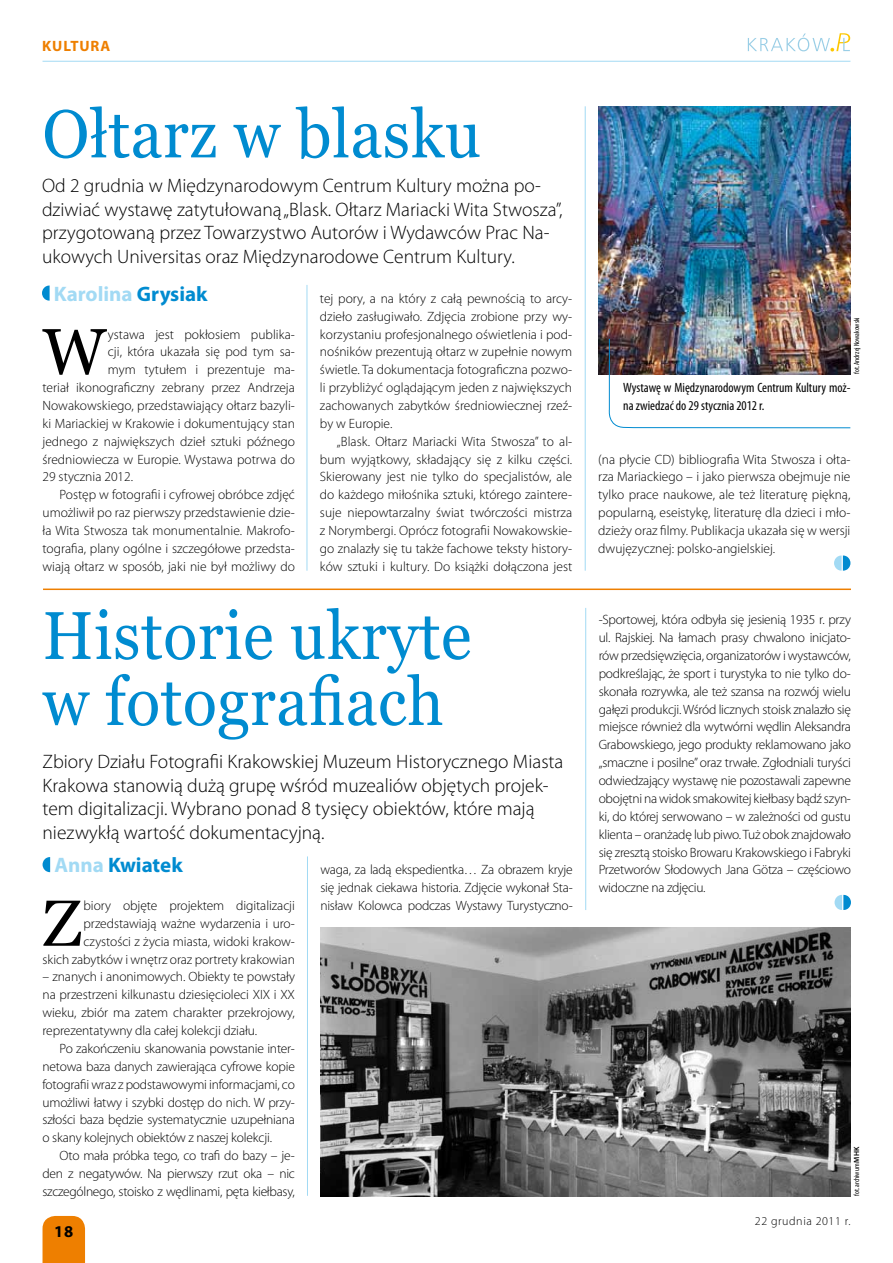
<style>
.page{position:relative;width:893px;height:1263px;background:#fff}
.page>*{position:absolute;margin:0;border:0;box-sizing:border-box;transform-origin:0 0}
.t1{font:67.5px/66px "Georgia";letter-spacing:.01em;color:#008bd0;scale:.93 1}
.t2{font:65.1px "Georgia";color:#000}
.t3{font:700 21px "Myriad Pro";color:#a2daf4}
.t4{font:700 21px "Myriad Pro";color:#008bd0}
.t5{font:300 19.5px/23.4px "Myriad Pro";color:#000}
.t6{font:700 16.5px "Myriad Pro";color:#000}
.t7{font:700 15px "Myriad Pro";color:#ee7f00}
.t8{font:300 13.5px/17.9px "Myriad Pro";color:#000;text-align:justify}
.t9{font:condensed 13.5px/17.9px "Myriad Pro";color:#000}
.t10{font:300 12px "Myriad Pro";letter-spacing:.05em;color:#000}
.t11{font:condensed 7.5px "Myriad Pro";color:#000}
.s1{color:#008bd0}
.s2{color:#a2daf4}
.s3{font-weight:600;font-stretch:normal}
</style>
<div class="page">
<div style="left:43px;top:1216px;width:42px;height:47px;background:#ee7f00"></div>
<hr style="left:43px;top:61px;width:807px;height:1px;background:#a2daf4">
<svg style="left:748px;top:33px;width:102px;height:19px"></svg>
<hr style="left:892px;top:0;width:1px;height:1263px;background:#fbfbe9">
<hr style="left:43px;top:588px;width:808px;height:2px;background:#ee7f00">
<svg style="left:834px;top:555px;width:16px;height:16px"></svg>
<svg style="left:42px;top:285px;width:8px;height:16px"></svg>
<svg style="left:834px;top:895px;width:17px;height:15px"></svg>
<svg style="left:43px;top:857px;width:7px;height:15px"></svg>
<hr style="left:585px;top:608px;width:1px;height:302px;background:#a2daf4">
<hr style="left:307px;top:856px;width:1px;height:340px;background:#a2daf4">
<hr style="left:585px;top:106px;width:1px;height:465px;background:#a2daf4">
<hr style="left:307px;top:285px;width:1px;height:286px;background:#a2daf4">
<img style="left:598px;top:106px;width:253px;height:268px">
<img style="left:607px;top:338px;width:244px;height:90px">
<img style="left:320px;top:928px;width:530px;height:268px">
<p class="t7" style="left:42px;top:36px;width:11px">kultura</p>
<h1 class="t1" style="left:43px;top:103px;width:473px">Ołtarz w blasku</h1>
<p class="t5" style="left:42px;top:174px;width:522px">Od 2 grudnia w Międzynarodowym Centrum Kultury można po&shy;dziwiać wystawę zatytułowaną „Blask. Ołtarz Mariacki Wita Stwosza”, przygotowaną przez Towarzystwo Autorów i Wydawców Prac Na&shy;ukowych Universitas oraz Międzynarodowe Centrum Kultury.</p>
<h3 class="t3" style="left:54px;top:280px;width:155px">Karolina <span class="s1">Grysiak</span></h3>
<h2 class="t2" style="left:43px;top:312px;width:65px">W</h2>
<p class="t8" style="left:108px;top:325px;width:189px">ystawa jest pokłosiem publika-</p>
<p class="t8" style="left:108px;top:343px;width:188px">cji, która ukazała się pod tym sa-</p>
<p class="t8" style="left:108px;top:361px;width:188px">mym tytułem i prezentuje ma-</p>
<p class="t8" style="left:43px;top:378px;width:254px">teriał ikonograficzny zebrany przez Andrzeja</p>
<p class="t8" style="left:43px;top:396px;width:254px">Nowakowskiego, przedstawiający ołtarz bazyli-</p>
<p class="t8" style="left:43px;top:414px;width:254px">ki Mariackiej w Krakowie i dokumentujący stan</p>
<p class="t8" style="left:43px;top:432px;width:254px">jednego z największych dzieł sztuki późnego</p>
<p class="t8" style="left:43px;top:450px;width:254px">średniowiecza w Europie. Wystawa potrwa do</p>
<p class="t8" style="left:43px;top:468px;width:92px">29 stycznia 2012.</p>
<p class="t8" style="left:60px;top:486px;width:237px">Postęp w fotografii i cyfrowej obróbce zdjęć</p>
<p class="t8" style="left:43px;top:504px;width:254px">umożliwił po raz pierwszy przedstawienie dzie-</p>
<p class="t8" style="left:43px;top:521px;width:254px">ła Wita Stwosza tak monumentalnie. Makrofo-</p>
<p class="t8" style="left:43px;top:539px;width:254px">tografia, plany ogólne i szczegółowe przedsta-</p>
<p class="t8" style="left:43px;top:557px;width:254px">wiają ołtarz w sposób, jaki nie był możliwy do</p>
<p class="t8" style="left:320px;top:289px;width:254px">tej pory, a na który z całą pewnością to arcy&shy;dzieło zasługiwało. Zdjęcia zrobione przy wy&shy;korzystaniu profesjonalnego oświetlenia i pod&shy;nośników prezentują ołtarz w zupełnie nowym świetle. Ta dokumentacja fotograficzna pozwo&shy;li przybliżyć oglądającym jeden z największych zachowanych zabytków średniowiecznej rzeź&shy;by w Europie.</p>
<p class="t8" style="left:320px;top:432px;width:254px;text-indent:17px">„Blask. Ołtarz Mariacki Wita Stwosza” to al&shy;bum wyjątkowy, składający się z kilku części.<br>Skierowany jest nie tylko do specjalistów, ale do każdego miłośnika sztuki, którego zaintere&shy;suje niepowtarzalny świat twórczości mistrza z Norymbergi. Oprócz fotografii Nowakowskie&shy;go znalazły się tu także fachowe teksty history&shy;ków sztuki i kultury. Do książki dołączona jest</p>
<h1 class="t1" style="left:43px;top:604px;width:463px">Historie ukryte w fotografiach</h1>
<h3 class="t5" style="left:43px;top:750px;width:522px">Zbiory Działu Fotografii Krakowskiej Muzeum Historycznego Miasta Krakowa stanowią dużą grupę wśród muzealiów objętych projek&shy;tem digitalizacji. Wybrano ponad 8 tysięcy obiektów, które mają niezwykłą wartość dokumentacyjną.</h3>
<h3 class="t4" style="left:54px;top:851px;width:130px"><span class="s2">Anna</span> Kwiatek</h3>
<h2 class="t2" style="left:43px;top:884px;width:41px">Z</h2>
<p class="t8" style="left:43px;top:896px;width:254px;text-align:right">biory objęte projektem digitalizacji przedstawiają ważne wydarzenia i uro&shy;czystości z życia miasta, widoki krakow-<br>skich zabytków i wnętrz oraz portrety krakowian</p>
<p class="t8" style="left:43px;top:968px;width:254px">– znanych i anonimowych. Obiekty te powstały na przestrzeni kilkunastu dziesięcioleci XIX i XX wieku, zbiór ma zatem charakter przekrojowy, reprezentatywny dla całej kolekcji działu.</p>
<p class="t8" style="left:43px;top:1039px;width:254px;text-indent:17px">Po zakończeniu skanowania powstanie inter&shy;netowa baza danych zawierająca cyfrowe kopie fotografii wraz z podstawowymi informacjami, co umożliwi łatwy i szybki dostęp do nich. W przy&shy;szłości baza będzie systematycznie uzupełniana o skany kolejnych obiektów z naszej kolekcji.</p>
<p class="t8" style="left:43px;top:1146px;width:254px;text-indent:17px">Oto mała próbka tego, co trafi do bazy – je&shy;den z negatywów. Na pierwszy rzut oka – nic szczególnego, stoisko z wędlinami, pęta kiełbasy,</p>
<p class="t6" style="left:54px;top:1221px;width:21px">18</p>
<p class="t8" style="left:320px;top:861px;width:254px">waga, za ladą ekspedientka… Za obrazem kryje się jednak ciekawa historia. Zdjęcie wykonał Sta&shy;nisław Kolowca podczas Wystawy Turystyczno-</p>
<p class="t11" style="left:852px;top:374px;width:58px;rotate:-90deg">fot. Andrzej Nowakowski</p>
<p class="t9" style="left:623px;top:378px;width:229px">Wystawę w Międzynarodowym Centrum Kultury moż&shy;na zwiedzać do 29 stycznia 2012 r.</p>
<p class="t8" style="left:598px;top:450px;width:254px">(na płycie CD) bibliografia Wita Stwosza i ołta&shy;rza Mariackiego – i jako pierwsza obejmuje nie tylko prace naukowe, ale też literaturę piękną, popularną, eseistykę, literaturę dla dzieci i mło&shy;dzieży oraz filmy. Publikacja ukazała się w wersji dwujęzycznej: polsko-angielskiej.</p>
<p class="t8" style="left:599px;top:611px;width:254px">-Sportowej, która odbyła się jesienią 1935 r. przy ul. Rajskiej. Na łamach prasy chwalono inicjato&shy;rów przedsięwzięcia, organizatorów i wystawców, podkreślając, że sport i turystyka to nie tylko do&shy;skonała rozrywka, ale też szansa na rozwój wielu gałęzi produkcji. Wśród licznych stoisk znalazło się miejsce również dla wytwórni wędlin Aleksandra Grabowskiego, jego produkty reklamowano jako „smaczne i posilne” oraz trwałe. Zgłodniali turyści odwiedzający wystawę nie pozostawali zapewne obojętni na widok smakowitej kiełbasy bądź szyn&shy;ki, do której serwowano – w zależności od gustu klienta – oranżadę lub piwo. Tuż obok znajdowało się zresztą stoisko Browaru Krakowskiego i Fabryki Przetworów Słodowych Jana Götza – częściowo widoczne na zdjęciu.</p>
<p class="t11" style="left:852px;top:1196px;width:50px;rotate:-90deg">fot. archiwum <span class="s3">MHK</span></p>
<p class="t10" style="left:755px;top:1213px;width:97px">22 grudnia 2011 r.</p>
</div>
